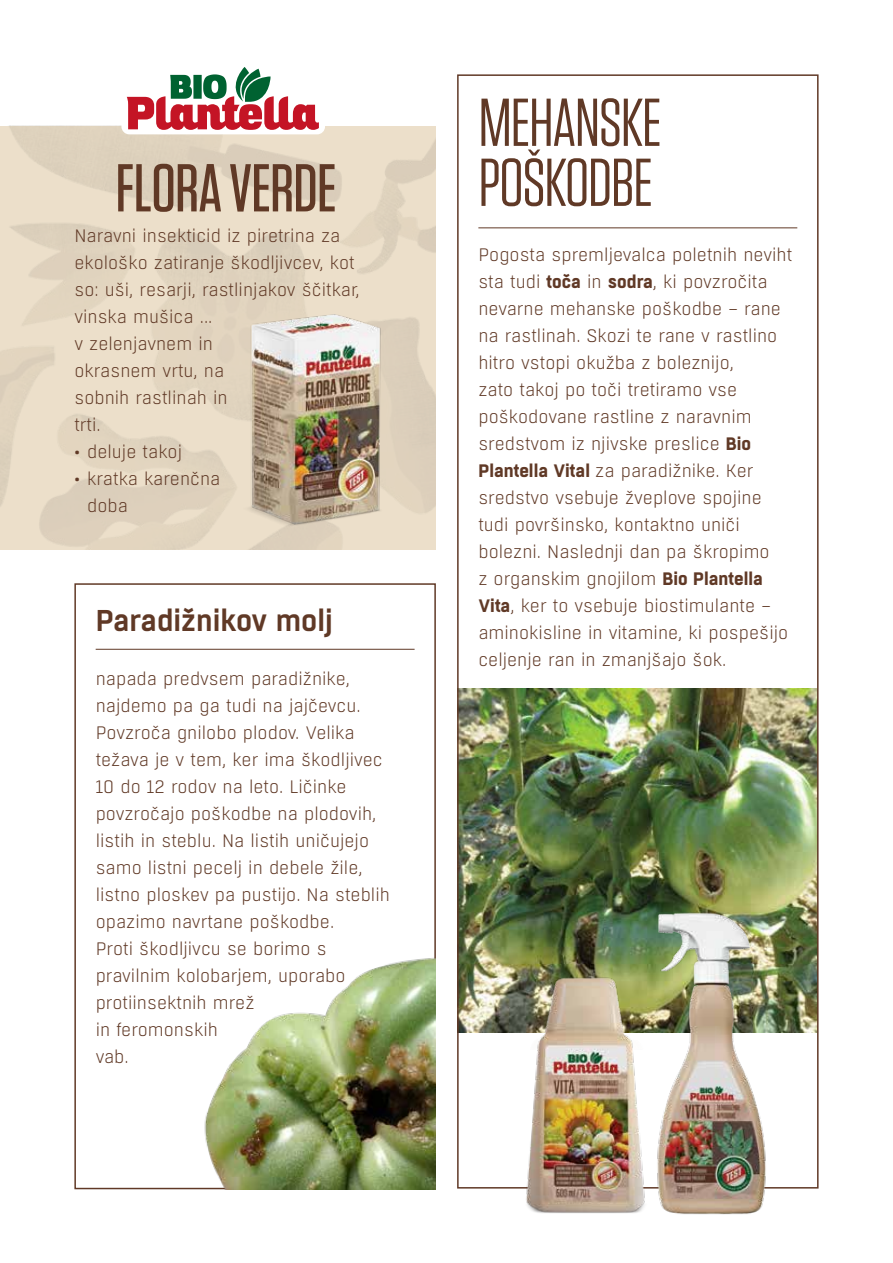
<style>
.page{position:relative;width:893px;height:1263px;background:#fff}
.page>*{position:absolute;margin:0;border:0;box-sizing:border-box;transform-origin:0 0}
.t1{font:67.5px/60px "Tungsten";letter-spacing:-.02em;color:#603926}
.t2{font:500 67.5px "Tungsten";letter-spacing:-.01em;color:#603926}
.t3{font:600 30px "Boxed";color:#603926}
.t4{font:300 18px/27px "Boxed";color:#603926}
.s1{font-weight:700}
</style>
<div class="page">
<img style="left:460px;top:688px;width:356px;height:345px">
<hr style="left:96px;top:649px;width:319px;height:1px;background:#603926">
<hr style="left:478px;top:227px;width:319px;height:1px;background:#603926">
<img style="left:462px;top:971px;width:150px;height:242px">
<img style="left:612px;top:906px;width:207px;height:309px">
<svg style="left:127px;top:67px;width:192px;height:63px"></svg>
<img style="left:212px;top:298px;width:203px;height:252px">
<img style="left:184px;top:954px;width:252px;height:236px">
<h1 class="t2" style="left:116px;top:153px;width:222px">FLORA VERDE</h1>
<p class="t4" style="left:74px;top:223px;width:287px">Naravni insekticid iz piretrina za ekološko zatiranje škodljivcev, kot so: uši, resarji, rastlinjakov ščitkar, vinska mušica ...<br>v zelenjavnem in<br>okrasnem vrtu, na<br>sobnih rastlinah in<br>trti.</p>
<p class="t4" style="left:74px;top:439px;width:109px">• deluje takoj</p>
<p class="t4" style="left:87px;top:466px;width:135px;text-indent:-13px">• kratka karenčna doba</p>
<h2 class="t3" style="left:96px;top:600px;width:239px">Paradižnikov molj</h2>
<p class="t4" style="left:96px;top:665px;width:296px">napada predvsem paradižnike, najdemo pa ga tudi na jajčevcu.<br>Povzroča gnilobo plodov. Velika težava je v tem, ker ima škodljivec<br>10 do 12 rodov na leto. Ličinke povzročajo poškodbe na plodovih, listih in steblu. Na listih uničujejo samo listni pecelj in debele žile, listno ploskev pa pustijo. Na steblih opazimo navrtane poškodbe.<br>Proti škodljivcu se borimo s pravilnim kolobarjem, uporabo protiinsektnih mrež<br>in feromonskih<br>vab.</p>
<h1 class="t1" style="left:478px;top:94px;width:185px">MEHANSKE<br>POŠKODBE</h1>
<p class="t4" style="left:478px;top:242px;width:315px">Pogosta spremljevalca poletnih neviht sta tudi <span class="s1">toča</span> in <span class="s1">sodra</span>, ki povzročita nevarne mehanske poškodbe – rane na rastlinah. Skozi te rane v rastlino hitro vstopi okužba z boleznijo,<br>zato takoj po toči tretiramo vse poškodovane rastline z naravnim sredstvom iz njivske preslice <span class="s1">Bio Plantella Vital</span> za paradižnike. Ker sredstvo vsebuje žveplove spojine tudi površinsko, kontaktno uniči bolezni. Naslednji dan pa škropimo<br>z organskim gnojilom <span class="s1">Bio Plantella Vita</span>, ker to vsebuje biostimulante – aminokisline in vitamine, ki pospešijo celjenje ran in zmanjšajo šok.</p>
</div>
